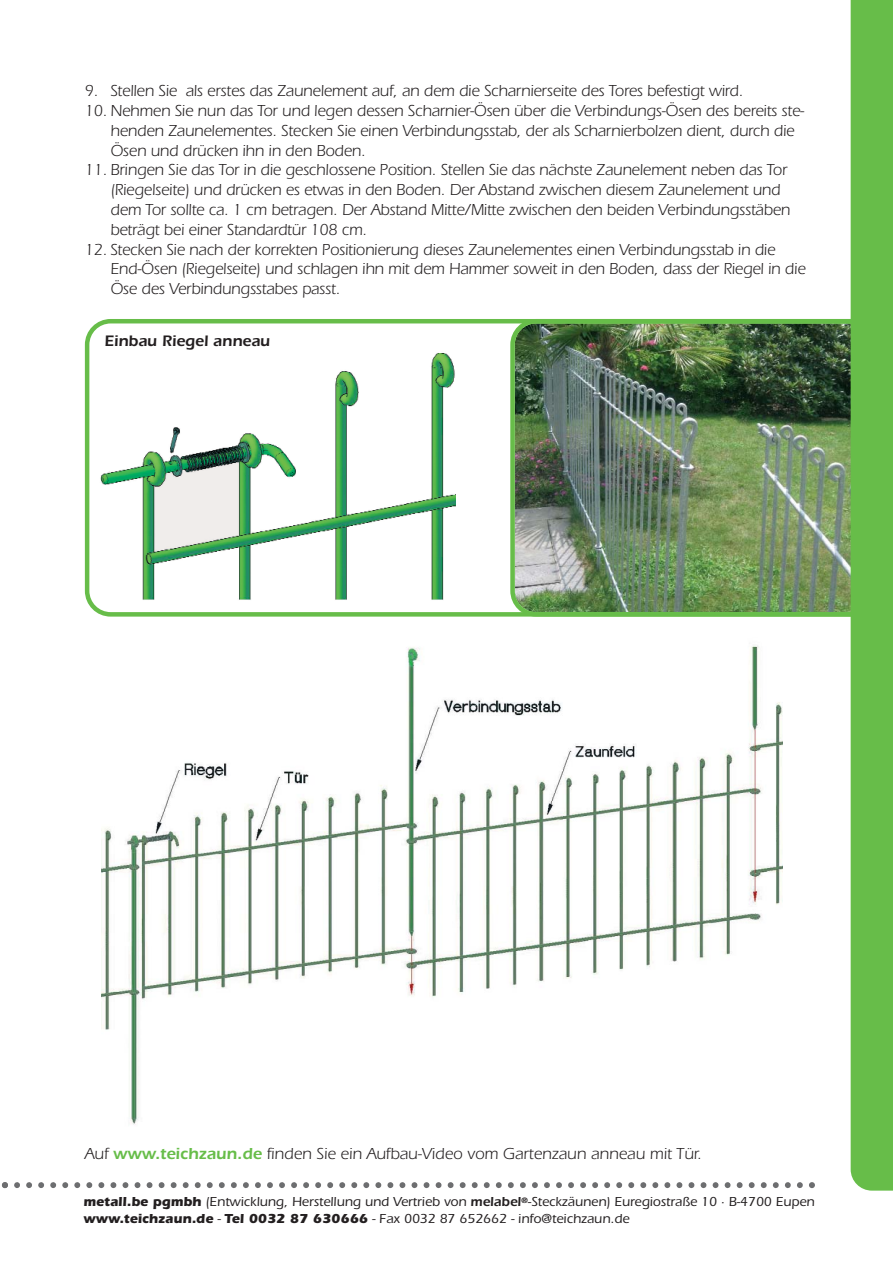
<style>
.page{position:relative;width:893px;height:1263px;background:#fff}
.page>*{position:absolute;margin:0;border:0;box-sizing:border-box;transform-origin:0 0}
.t1{font:16.5px/19.8px "Itc Eras";letter-spacing:-.01em;color:#231f20}
.t2{font:600 15.75px "Itc Eras";color:#231f20}
.t3{font:500 13.5px/16.2px "Itc Eras";color:#231f20}
.s1{font-weight:600;color:#67bd49}
.s2{font-weight:700}
.s3{font-weight:600}
</style>
<div class="page">
<img style="left:85px;top:319px;width:765px;height:298px">
<svg style="left:850px;top:0;width:42px;height:1191px;background:#72c056"></svg>
<svg style="left:2px;top:1182px;width:813px;height:6px"></svg>
<img style="left:102px;top:645px;width:680px;height:480px">
<p class="t1" style="left:85px;top:83px;width:660px">9. Stellen Sie als erstes das Zaunelement auf, an dem die Scharnierseite des Tores befestigt wird.</p>
<p class="t1" style="left:110px;top:102px;width:695px;text-indent:-26px">10. Nehmen Sie nun das Tor und legen dessen Scharnier-Ösen über die Verbindungs-Ösen des bereits ste&shy;henden Zaunelementes. Stecken Sie einen Verbindungsstab, der als Scharnierbolzen dient, durch die<br>Ösen und drücken ihn in den Boden.</p>
<p class="t1" style="left:110px;top:162px;width:681px;text-indent:-26px">11. Bringen Sie das Tor in die geschlossene Position. Stellen Sie das nächste Zaunelement neben das Tor (Riegelseite) und drücken es etwas in den Boden. Der Abstand zwischen diesem Zaunelement und dem Tor sollte ca. 1 cm betragen. Der Abstand Mitte/Mitte zwischen den beiden Verbindungsstäben beträgt bei einer Standardtür 108 cm.</p>
<p class="t1" style="left:110px;top:241px;width:696px;text-indent:-26px">12. Stecken Sie nach der korrekten Positionierung dieses Zaunelementes einen Verbindungsstab in die<br>End-Ösen (Riegelseite) und schlagen ihn mit dem Hammer soweit in den Boden, dass der Riegel in die<br>Öse des Verbindungsstabes passt.</p>
<p class="t2" style="left:104px;top:335px;width:167px">Einbau Riegel anneau</p>
<p class="t1" style="left:85px;top:1146px;width:618px">Auf <span class="s1">www.teichzaun.de</span> finden Sie ein Aufbau-Video vom Gartenzaun anneau mit Tür.</p>
<p class="t3" style="left:84px;top:1195px;width:732px"><span class="s2">metall.be pgmbh</span> (Entwicklung, Herstellung und Vertrieb von <span class="s3">melabel</span><sup>®</sup>-Steckzäunen) Euregiostraße 10 · B-4700 Eupen <span class="s2">www.teichzaun.de</span> - <span class="s2">Tel 0032 87 630666</span> - Fax 0032 87 652662 - info@teichzaun.de</p>
</div>
